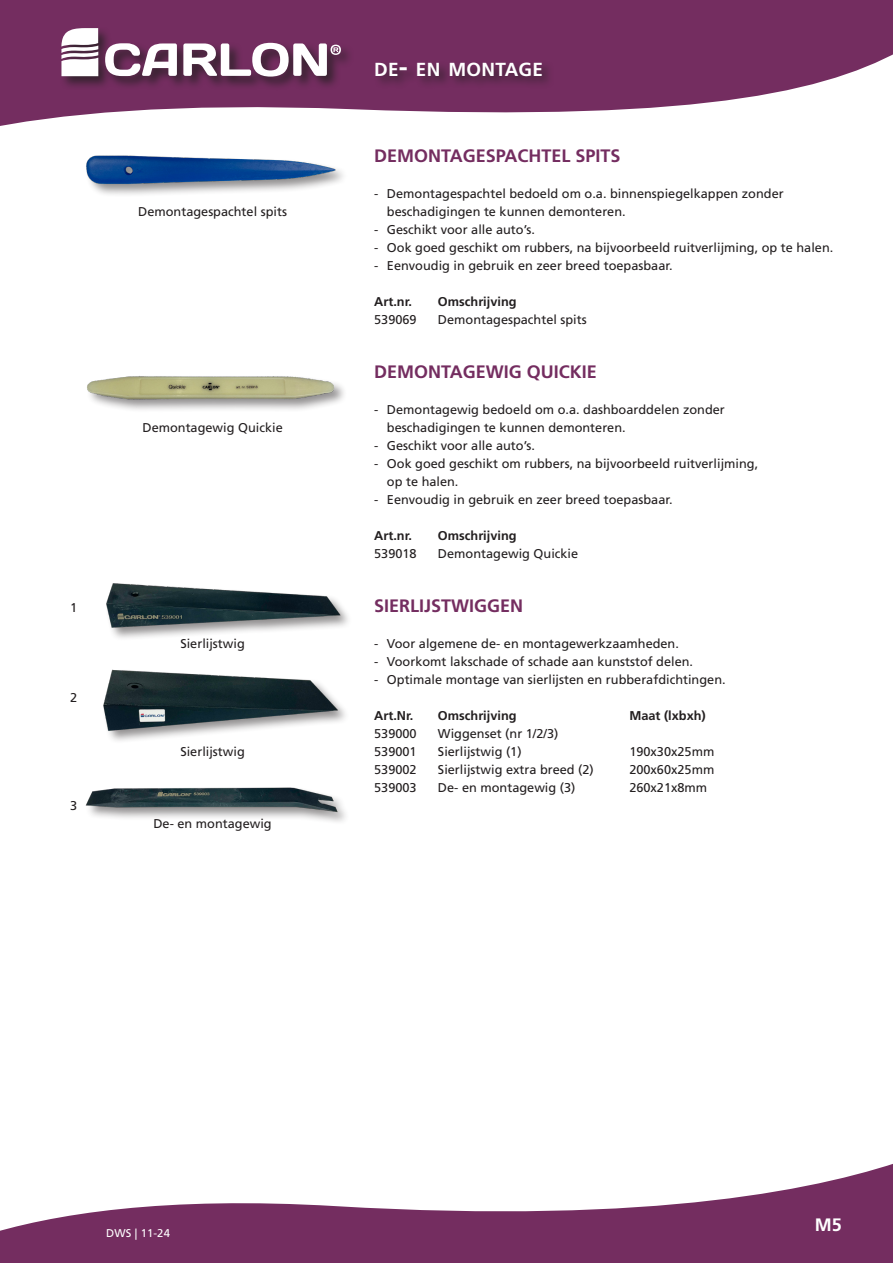
<style>
.page{position:relative;width:893px;height:1263px;background:#fff}
.page>*{position:absolute;margin:0;border:0;box-sizing:border-box;transform-origin:0 0}
.t1{font:700 18.9px "Frutiger LT Std";letter-spacing:.015em;color:#fff}
.t2{font:700 18px "Frutiger LT Std";color:#742d60}
.t3{font:700 18px "Frutiger LT Std";color:#fff}
.omschrijving{font:12.75px/18px "Frutiger LT Std";color:#231f20}
.art_omschr_vet{font:700 12.75px "Frutiger LT Std";color:#231f20}
.art_omschr_plat{font:12.75px "Frutiger LT Std";color:#231f20}
.t4{font:11.25px "Frutiger LT Std";letter-spacing:.01em;color:#fff}
.s1{font-size:27px}
</style>
<div class="page">
<svg style="left:0;top:1164px;width:893px;height:99px;fill:#742d60"></svg>
<svg style="left:0;top:0;width:893px;height:126px;fill:#742d60"></svg>
<div style="left:374px;top:60px;width:182px;height:30px;background:#231f20;opacity:.75"></div>
<div style="left:60px;top:26px;width:294px;height:65px;background:#231f20;opacity:.75"></div>
<svg style="left:105px;top:43px;width:72px;height:33px"></svg>
<svg style="left:183px;top:43px;width:158px;height:34px"></svg>
<svg style="left:61px;top:28px;width:37px;height:48px"></svg>
<div style="left:86px;top:374px;width:262px;height:39px;background:#231f20;opacity:.5"></div>
<img style="left:86px;top:374px;width:254px;height:39px">
<img style="left:86px;top:155px;width:254px;height:40px">
<div style="left:104px;top:582px;width:249px;height:60px;background:#231f20;opacity:.5"></div>
<img style="left:104px;top:582px;width:236px;height:60px">
<div style="left:102px;top:668px;width:249px;height:76px;background:#231f20;opacity:.5"></div>
<div style="left:85px;top:786px;width:265px;height:40px;background:#231f20;opacity:.5"></div>
<img style="left:85px;top:786px;width:255px;height:40px">
<p class="omschrijving" style="left:138px;top:203px;width:150px">Demontagespachtel spits</p>
<p class="omschrijving" style="left:142px;top:419px;width:142px">Demontagewig Quickie</p>
<p class="omschrijving" style="left:70px;top:599px;width:9px">1</p>
<p class="omschrijving" style="left:70px;top:689px;width:9px">2</p>
<p class="omschrijving" style="left:70px;top:797px;width:9px">3</p>
<p class="omschrijving" style="left:180px;top:635px;width:66px">Sierlijstwig</p>
<p class="omschrijving" style="left:180px;top:743px;width:66px">Sierlijstwig</p>
<p class="omschrijving" style="left:153px;top:815px;width:120px">De- en montagewig</p>
<p class="t1" style="left:374px;top:58px;width:170px">DE<span class="s1">-</span> EN MONTAGE</p>
<p class="t2" style="left:374px;top:145px;width:248px">DEMONTAGESPACHTEL SPITS</p>
<p class="omschrijving" style="left:387px;top:185px;width:398px;text-indent:-13px">- Demontagespachtel bedoeld om o.a. binnenspiegelkappen zonder beschadigingen te kunnen demonteren.</p>
<p class="omschrijving" style="left:374px;top:221px;width:162px">- Geschikt voor alle auto’s.</p>
<p class="omschrijving" style="left:374px;top:239px;width:461px">- Ook goed geschikt om rubbers, na bijvoorbeeld ruitverlijming, op te halen.</p>
<p class="omschrijving" style="left:374px;top:257px;width:300px">- Eenvoudig in gebruik en zeer breed toepasbaar.</p>
<p class="art_omschr_vet" style="left:374px;top:294px;width:39px">Art.nr.</p>
<p class="art_omschr_vet" style="left:438px;top:294px;width:80px">Omschrijving</p>
<p class="art_omschr_plat" style="left:374px;top:312px;width:44px">539069</p>
<p class="art_omschr_plat" style="left:438px;top:312px;width:150px">Demontagespachtel spits</p>
<p class="t2" style="left:374px;top:361px;width:224px">DEMONTAGEWIG QUICKIE</p>
<p class="omschrijving" style="left:387px;top:401px;width:339px;text-indent:-13px">- Demontagewig bedoeld om o.a. dashboarddelen zonder beschadigingen te kunnen demonteren.</p>
<p class="omschrijving" style="left:374px;top:437px;width:162px">- Geschikt voor alle auto’s.</p>
<p class="omschrijving" style="left:387px;top:455px;width:373px;text-indent:-13px">- Ook goed geschikt om rubbers, na bijvoorbeeld ruitverlijming, op te halen.</p>
<p class="omschrijving" style="left:374px;top:491px;width:300px">- Eenvoudig in gebruik en zeer breed toepasbaar.</p>
<p class="art_omschr_vet" style="left:374px;top:528px;width:39px">Art.nr.</p>
<p class="art_omschr_vet" style="left:438px;top:528px;width:80px">Omschrijving</p>
<p class="art_omschr_plat" style="left:374px;top:546px;width:44px">539018</p>
<p class="art_omschr_plat" style="left:438px;top:546px;width:142px">Demontagewig Quickie</p>
<p class="t2" style="left:374px;top:595px;width:151px">SIERLIJSTWIGGEN</p>
<p class="omschrijving" style="left:374px;top:635px;width:306px">- Voor algemene de- en montagewerkzaamheden.</p>
<p class="omschrijving" style="left:374px;top:653px;width:320px">- Voorkomt lakschade of schade aan kunststof delen.</p>
<p class="omschrijving" style="left:374px;top:671px;width:353px">- Optimale montage van sierlijsten en rubberafdichtingen.</p>
<p class="art_omschr_vet" style="left:374px;top:708px;width:41px">Art.Nr.</p>
<p class="art_omschr_vet" style="left:438px;top:708px;width:80px">Omschrijving</p>
<p class="art_omschr_vet" style="left:629px;top:708px;width:78px">Maat (lxbxh)</p>
<p class="omschrijving" style="left:374px;top:725px;width:44px">539000</p>
<p class="omschrijving" style="left:438px;top:725px;width:122px">Wiggenset (nr 1/2/3)</p>
<p class="omschrijving" style="left:374px;top:743px;width:44px">539001</p>
<p class="omschrijving" style="left:438px;top:743px;width:85px">Sierlijstwig (1)</p>
<p class="omschrijving" style="left:629px;top:743px;width:87px">190x30x25mm</p>
<p class="omschrijving" style="left:374px;top:761px;width:44px">539002</p>
<p class="omschrijving" style="left:438px;top:761px;width:157px">Sierlijstwig extra breed (2)</p>
<p class="omschrijving" style="left:629px;top:761px;width:87px">200x60x25mm</p>
<p class="omschrijving" style="left:374px;top:779px;width:44px">539003</p>
<p class="omschrijving" style="left:438px;top:779px;width:139px">De- en montagewig (3)</p>
<p class="omschrijving" style="left:629px;top:779px;width:79px">260x21x8mm</p>
<p class="t4" style="left:106px;top:1226px;width:65px">DWS | 11-24</p>
<p class="t3" style="left:815px;top:1214px;width:29px">M5</p>
</div>
